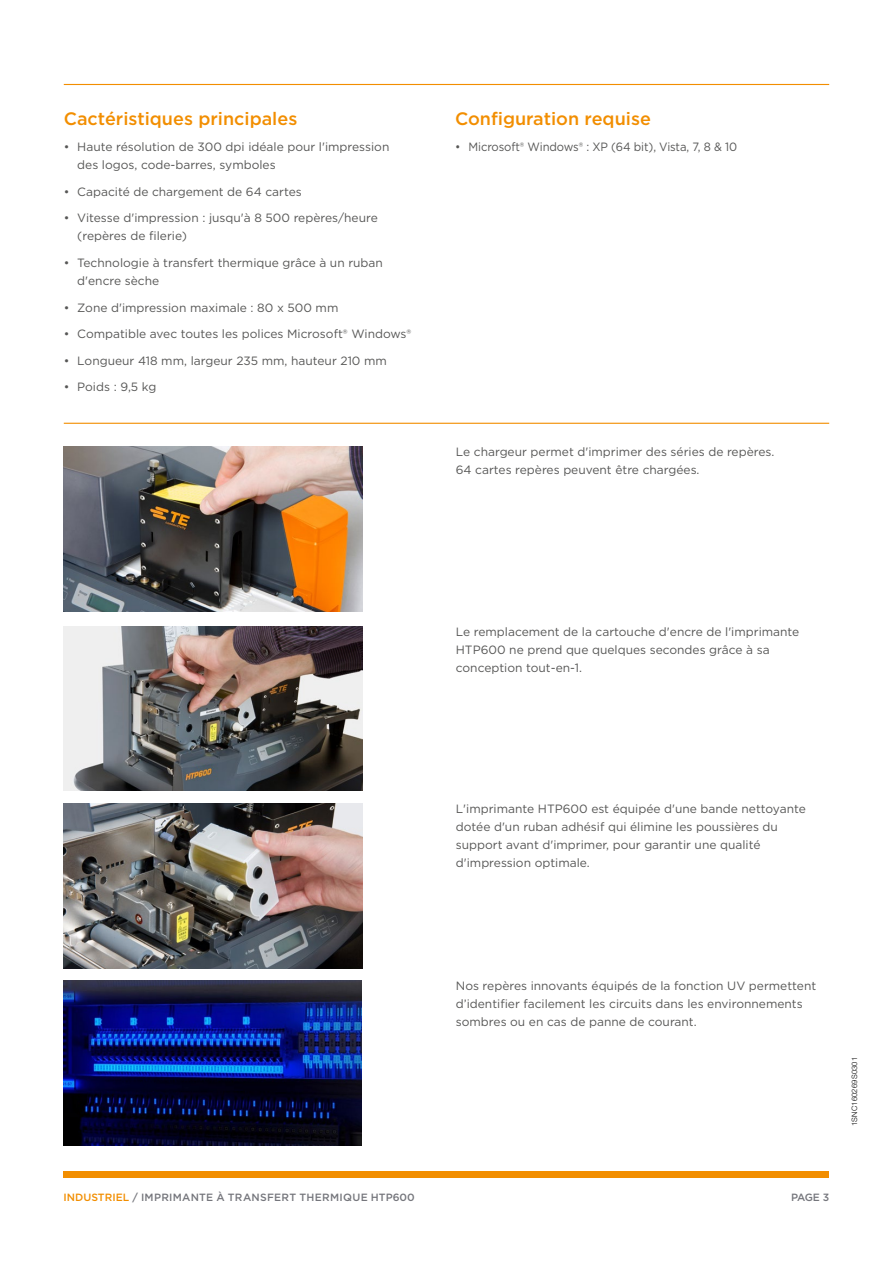
<style>
.page{position:relative;width:893px;height:1263px;background:#fff}
.page>*{position:absolute;margin:0;border:0;box-sizing:border-box;transform-origin:0 0}
.B_Body_Copy_Subhead{font:500 18px "Gotham";color:#f28e00}
.B_Body_Copy{font:12px/18px "Gotham";color:#575756}
.B_Body_Bullet{font:12px/18px "Gotham";color:#575756}
.B_Body_Bullet-2{font:12px "Gotham";color:#575756;scale:.94 1}
.t1{font:500 10.5px "Gotham";letter-spacing:.02em;color:#75767c}
.t2{font:300 7.5px "Helvetica Neue LT Std";letter-spacing:.03em;color:#000}
.s1{color:#f28e00}
</style>
<div class="page">
<div style="left:64px;top:1172px;width:765px;height:6px;background:#f28e00"></div>
<hr style="left:64px;top:84px;width:765px;height:1px;background:#f28e00">
<img style="left:64px;top:446px;width:298px;height:165px">
<img style="left:64px;top:803px;width:298px;height:166px">
<img style="left:63px;top:980px;width:299px;height:165px">
<img style="left:64px;top:626px;width:298px;height:165px">
<hr style="left:64px;top:423px;width:765px;height:1px;background:#f28e00">
<p class="B_Body_Copy_Subhead" style="left:64px;top:107px;width:235px">Cactéristiques principales</p>
<p class="B_Body_Bullet" style="left:77px;top:138px;width:314px;text-indent:-14px">• Haute résolution de 300 dpi idéale pour l'impression des logos, code-barres, symboles</p>
<p class="B_Body_Bullet" style="left:64px;top:182px;width:239px">• Capacité de chargement de 64 cartes</p>
<p class="B_Body_Bullet" style="left:77px;top:209px;width:302px;text-indent:-14px">• Vitesse d'impression : jusqu'à 8 500 repères/heure (repères de filerie)</p>
<p class="B_Body_Bullet" style="left:77px;top:253px;width:307px;text-indent:-14px">• Technologie à transfert thermique grâce à un ruban d'encre sèche</p>
<p class="B_Body_Bullet" style="left:64px;top:298px;width:276px">• Zone d'impression maximale : 80 x 500 mm</p>
<p class="B_Body_Bullet" style="left:64px;top:324px;width:349px">• Compatible avec toutes les polices Microsoft® Windows®</p>
<p class="B_Body_Bullet" style="left:64px;top:351px;width:325px">• Longueur 418 mm, largeur 235 mm, hauteur 210 mm</p>
<p class="B_Body_Bullet" style="left:64px;top:377px;width:94px">• Poids : 9,5 kg</p>
<p class="B_Body_Copy_Subhead" style="left:455px;top:107px;width:197px">Configuration requise</p>
<p class="B_Body_Bullet-2" style="left:455px;top:140px;width:302px">• Microsoft® Windows® : XP (64 bit), Vista, 7, 8 &amp; 10</p>
<p class="B_Body_Copy" style="left:456px;top:443px;width:320px">Le chargeur permet d'imprimer des séries de repères.<br>64 cartes repères peuvent être chargées.</p>
<p class="B_Body_Copy" style="left:456px;top:622px;width:345px">Le remplacement de la cartouche d'encre de l'imprimante<br>HTP600 ne prend que quelques secondes grâce à sa conception tout-en-1.</p>
<p class="B_Body_Copy" style="left:456px;top:799px;width:351px">L'imprimante HTP600 est équipée d'une bande nettoyante dotée d'un ruban adhésif qui élimine les poussières du support avant d'imprimer, pour garantir une qualité d'impression optimale.</p>
<p class="B_Body_Copy" style="left:456px;top:976px;width:362px">Nos repères innovants équipés de la fonction UV permettent d’identifier facilement les circuits dans les environnements sombres ou en cas de panne de courant.</p>
<p class="t2" style="left:850px;top:1126px;width:71px;rotate:-90deg">1SNC160269S0301</p>
<p class="t1" style="left:64px;top:1190px;width:353px"><span class="s1">INDUSTRIEL</span> / IMPRIMANTE À TRANSFERT THERMIQUE HTP600</p>
<p class="t1" style="left:791px;top:1190px;width:39px">PAGE 3</p>
</div>
